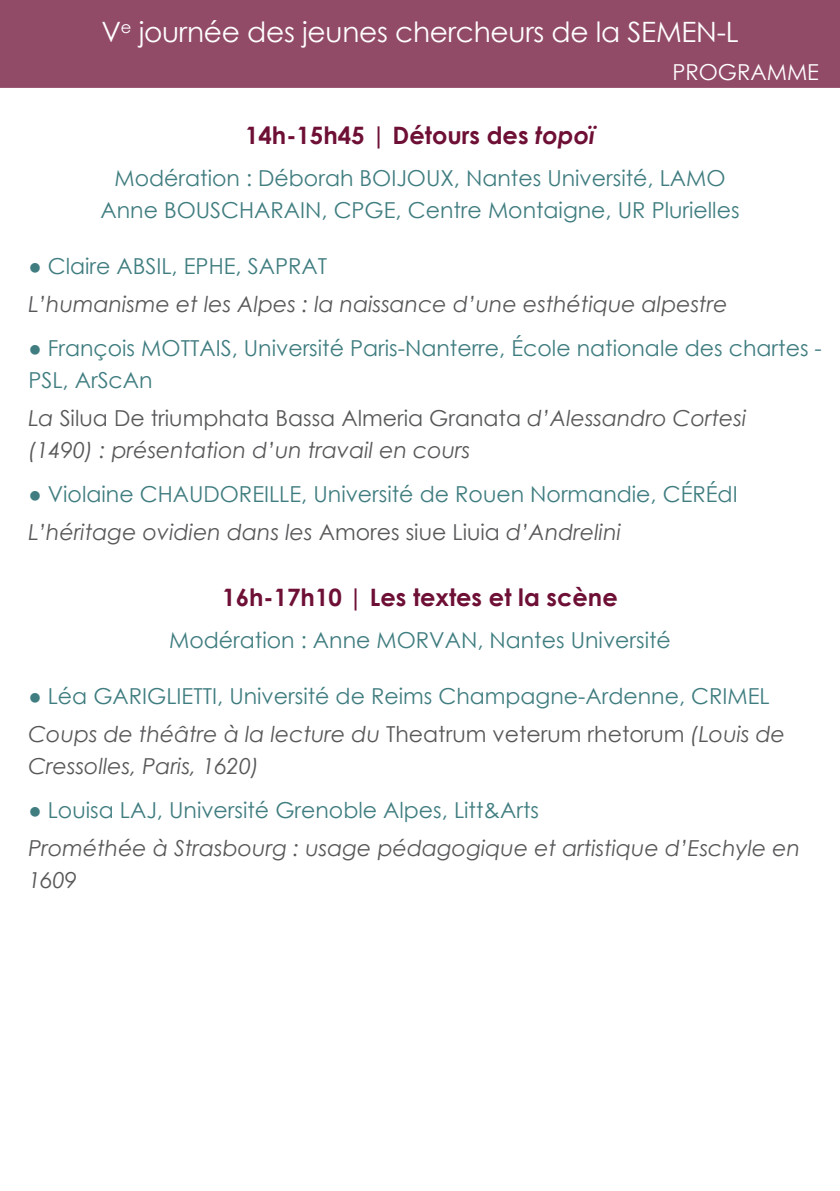
<style>
.page{position:relative;width:840px;height:1191px;background:#fff}
.page>*{position:absolute;margin:0;border:0;box-sizing:border-box;transform-origin:0 0}
.t1{font:28px "Century Gothic";letter-spacing:-.01em;color:#fff}
.t2{font:700 24px "Century Gothic";color:#6e0f35}
.t3{font:22px/32px "Century Gothic";color:#407d80}
.t4{font:italic 22px/32px "Century Gothic";color:#57585a}
.t5{font:22px "Century Gothic";color:#fff}
.s1{font-style:italic}
.s2{font-style:normal}
</style>
<div class="page">
<div style="left:0;top:0;width:839px;height:88px;background:#924b67"></div>
<p class="t1" style="left:101px;top:13px;width:638px">V<sup>e</sup> journée des jeunes chercheurs de la SEMEN-L</p>
<p class="t5" style="left:672px;top:57px;width:148px">PROGRAMME</p>
<p class="t2" style="left:245px;top:117px;width:351px">14h-15h45 | Détours des <span class="s1">topoï</span></p>
<p class="t3" style="left:114px;top:161px;width:612px">Modération : Déborah BOIJOUX, Nantes Université, LAMO</p>
<p class="t3" style="left:100px;top:193px;width:640px">Anne BOUSCHARAIN, CPGE, Centre Montaigne, UR Plurielles</p>
<p class="t3" style="left:28px;top:249px;width:300px">● Claire ABSIL, EPHE, SAPRAT</p>
<p class="t4" style="left:28px;top:287px;width:700px">L’humanisme et les Alpes : la naissance d’une esthétique alpestre</p>
<p class="t3" style="left:28px;top:331px;width:794px">● François MOTTAIS, Université Paris-Nanterre, École nationale des chartes -<br>PSL, ArScAn</p>
<p class="t4" style="left:28px;top:401px;width:719px">La <span class="s2">Silua De triumphata Bassa Almeria Granata</span> d’Alessandro Cortesi (1490) : présentation d’un travail en cours</p>
<p class="t3" style="left:28px;top:477px;width:710px">● Violaine CHAUDOREILLE, Université de Rouen Normandie, CÉRÉdI</p>
<p class="t4" style="left:28px;top:515px;width:594px">L’héritage ovidien dans les <span class="s2">Amores siue Liuia</span> d’Andrelini</p>
<p class="t2" style="left:222px;top:578px;width:397px">16h-17h10 | Les textes et la scène</p>
<p class="t3" style="left:169px;top:623px;width:503px">Modération : Anne MORVAN, Nantes Université</p>
<p class="t3" style="left:28px;top:679px;width:742px">● Léa GARIGLIETTI, Université de Reims Champagne-Ardenne, CRIMEL</p>
<p class="t4" style="left:28px;top:717px;width:757px">Coups de théâtre à la lecture du <span class="s2">Theatrum veterum rhetorum</span> (Louis de<br>Cressolles, Paris, 1620)</p>
<p class="t3" style="left:28px;top:793px;width:512px">● Louisa LAJ, Université Grenoble Alpes, Litt&amp;Arts</p>
<p class="t4" style="left:28px;top:831px;width:773px">Prométhée à Strasbourg : usage pédagogique et artistique d’Eschyle en<br>1609</p>
</div>
